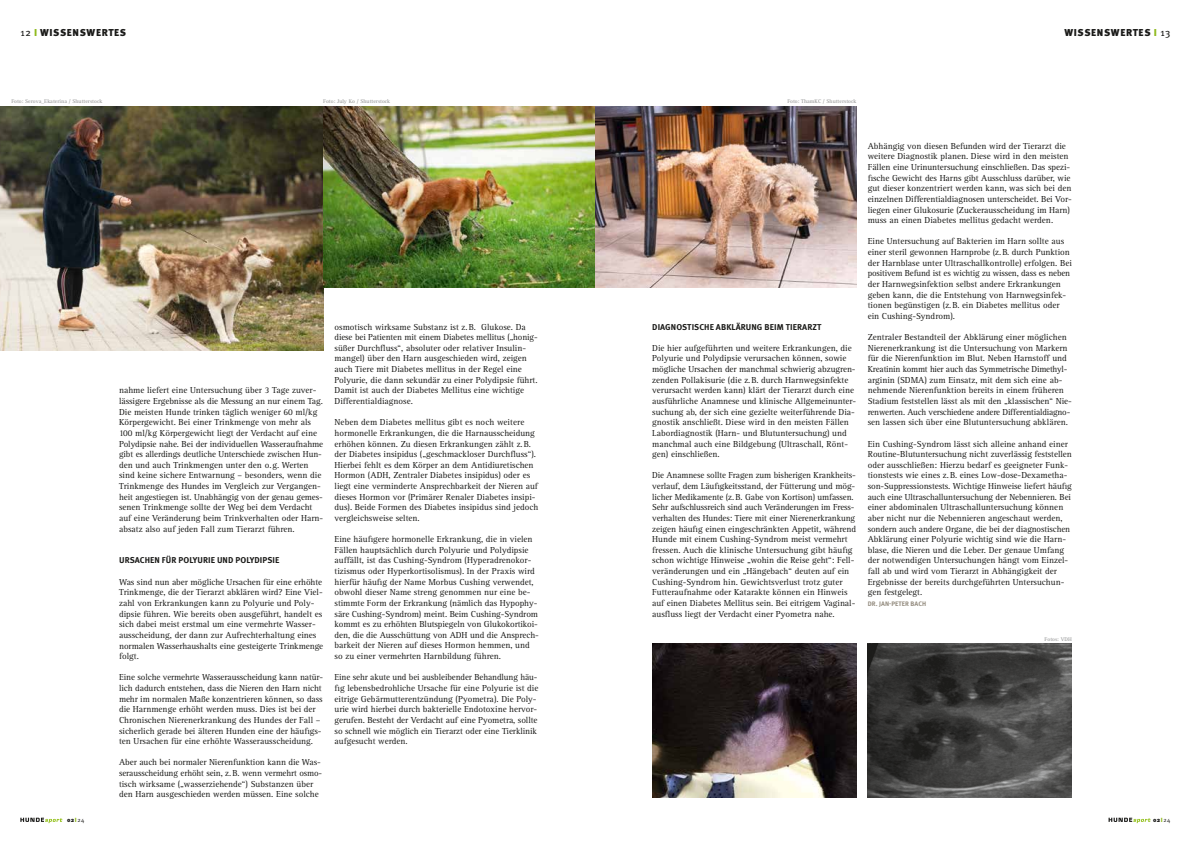
<style>
.page{position:relative;width:1191px;height:842px;background:#fff}
.page>*{position:absolute;margin:0;border:0;box-sizing:border-box;transform-origin:0 0}
.t1{font:900 10px "Meta Pro";letter-spacing:.06em;color:#1a1a18}
.t2{font:9px/10.6px "Rotis Serif Pro";color:#1a1a18}
.t3{font:700 8.5px "Meta Pro";letter-spacing:.01em;color:#1a1a18}
.t4{font:700 6.5px "Meta Pro";letter-spacing:.01em;color:#948c7f}
.t5{font:900 6px "Meta Pro";letter-spacing:.05em;color:#1a1a18}
.t6{font:700 5.5px "Rotis Serif Pro";color:#9c9d9d}
.s1{font-weight:400}
.s2{color:#8fba1c}
.s3{font-family:"Meta Pro Norm";font-weight:400}
</style>
<div class="page">
<svg style="left:20px;top:818px;width:42px;height:5px"></svg>
<svg style="left:1108px;top:818px;width:42px;height:5px"></svg>
<img style="left:652px;top:643px;width:204px;height:154px">
<img style="left:867px;top:644px;width:204px;height:153px">
<img style="left:0;top:106px;width:323px;height:245px">
<img style="left:323px;top:106px;width:533px;height:181px">
<p class="t1" style="left:21px;top:24px;width:107px"><span class="s1">12</span> <span class="s2">I</span> WISSENSWERTES</p>
<p class="t1" style="left:1064px;top:24px;width:107px">WISSENSWERTES <span class="s2">I</span> <span class="s1">13</span></p>
<p class="t6" style="left:11px;top:98px;width:92px">Foto: Serova_Ekaterina / Shutterstock</p>
<p class="t6" style="left:323px;top:98px;width:68px">Foto: July Ko / Shutterstock</p>
<p class="t6" style="left:787px;top:98px;width:70px">Foto: ThamKC / Shutterstock</p>
<p class="t2" style="left:119px;top:385px;width:206px">nahme liefert eine Untersuchung über 3 Tage zuver&shy;lässigere Ergebnisse als die Messung an nur einem Tag.<br>Die meisten Hunde trinken täglich weniger 60 ml/kg Körpergewicht. Bei einer Trinkmenge von mehr als 100 ml/kg Körpergewicht liegt der Verdacht auf eine Polydipsie nahe. Bei der individuellen Wasseraufnahme gibt es allerdings deutliche Unterschiede zwischen Hun&shy;den und auch Trinkmengen unter den o.g. Werten sind keine sichere Entwarnung – besonders, wenn die Trinkmenge des Hundes im Vergleich zur Vergangen&shy;heit angestiegen ist. Unabhängig von der genau gemes&shy;senen Trinkmenge sollte der Weg bei dem Verdacht auf eine Veränderung beim Trinkverhalten oder Harn&shy;absatz also auf jeden Fall zum Tierarzt führen.</p>
<p class="t3" style="left:119px;top:554px;width:162px">URSACHEN FÜR POLYURIE UND POLYDIPSIE</p>
<p class="t2" style="left:119px;top:576px;width:206px">Was sind nun aber mögliche Ursachen für eine erhöhte Trinkmenge, die der Tierarzt abklären wird? Eine Viel&shy;zahl von Erkrankungen kann zu Polyurie und Poly&shy;dipsie führen. Wie bereits oben ausgeführt, handelt es sich dabei meist erstmal um eine vermehrte Wasser&shy;ausscheidung, der dann zur Aufrechterhaltung eines normalen Wasserhaushalts eine gesteigerte Trinkmenge folgt.</p>
<p class="t2" style="left:119px;top:672px;width:206px">Eine solche vermehrte Wasserausscheidung kann natür&shy;lich dadurch entstehen, dass die Nieren den Harn nicht mehr im normalen Maße konzentrieren können, so dass die Harnmenge erhöht werden muss. Dies ist bei der Chronischen Nierenerkrankung des Hundes der Fall – sicherlich gerade bei älteren Hunden eine der häufigs&shy;ten Ursachen für eine erhöhte Wasserausscheidung.</p>
<p class="t2" style="left:119px;top:757px;width:205px">Aber auch bei normaler Nierenfunktion kann die Was&shy;serausscheidung erhöht sein, z.B. wenn vermehrt osmo&shy;tisch wirksame („wasserziehende“) Substanzen über den Harn ausgeschieden werden müssen. Eine solche</p>
<p class="t2" style="left:334px;top:321px;width:204px">osmotisch wirksame Substanz ist z.B. Glukose. Da diese bei Patienten mit einem Diabetes mellitus („honig&shy;süßer Durchfluss“, absoluter oder relativer Insulin&shy;mangel) über den Harn ausgeschieden wird, zeigen auch Tiere mit Diabetes mellitus in der Regel eine Polyurie, die dann sekundär zu einer Polydipsie führt.<br>Damit ist auch der Diabetes Mellitus eine wichtige Differentialdiagnose.</p>
<p class="t2" style="left:334px;top:417px;width:205px">Neben dem Diabetes mellitus gibt es noch weitere hormonelle Erkrankungen, die die Harnausscheidung erhöhen können. Zu diesen Erkrankungen zählt z.B. der Diabetes insipidus („geschmackloser Durchfluss“).<br>Hierbei fehlt es dem Körper an dem Antidiuretischen Hormon (ADH, Zentraler Diabetes insipidus) oder es liegt eine verminderte Ansprechbarkeit der Nieren auf dieses Hormon vor (Primärer Renaler Diabetes insipi&shy;dus). Beide Formen des Diabetes insipidus sind jedoch vergleichsweise selten.</p>
<p class="t2" style="left:334px;top:534px;width:206px">Eine häufigere hormonelle Erkrankung, die in vielen Fällen hauptsächlich durch Polyurie und Polydipsie auffällt, ist das Cushing-Syndrom (Hyperadrenokor&shy;tizismus oder Hyperkortisolismus). In der Praxis wird hierfür häufig der Name Morbus Cushing verwendet, obwohl dieser Name streng genommen nur eine be&shy;stimmte Form der Erkrankung (nämlich das Hypophy&shy;säre Cushing-Syndrom) meint. Beim Cushing-Syndrom kommt es zu erhöhten Blutspiegeln von Glukokortikoi&shy;den, die die Ausschüttung von ADH und die Ansprech&shy;barkeit der Nieren auf dieses Hormon hemmen, und so zu einer vermehrten Harnbildung führen.</p>
<p class="t2" style="left:334px;top:672px;width:205px">Eine sehr akute und bei ausbleibender Behandlung häu&shy;fig lebensbedrohliche Ursache für eine Polyurie ist die eitrige Gebärmutterentzündung (Pyometra). Die Poly&shy;urie wird hierbei durch bakterielle Endotoxine hervor&shy;gerufen. Besteht der Verdacht auf eine Pyometra, sollte so schnell wie möglich ein Tierarzt oder eine Tierklinik aufgesucht werden.</p>
<p class="t3" style="left:652px;top:320px;width:171px">DIAGNOSTISCHE ABKLÄRUNG BEIM TIERARZT</p>
<p class="t2" style="left:652px;top:342px;width:205px">Die hier aufgeführten und weitere Erkrankungen, die Polyurie und Polydipsie verursachen können, sowie mögliche Ursachen der manchmal schwierig abzugren&shy;zenden Pollakisurie (die z.B. durch Harnwegsinfekte verursacht werden kann) klärt der Tierarzt durch eine ausführliche Anamnese und klinische Allgemeinunter&shy;suchung ab, der sich eine gezielte weiterführende Dia&shy;gnostik anschließt. Diese wird in den meisten Fällen Labordiagnostik (Harn- und Blutuntersuchung) und manchmal auch eine Bildgebung (Ultraschall, Rönt&shy;gen) einschließen.</p>
<p class="t2" style="left:652px;top:470px;width:205px">Die Anamnese sollte Fragen zum bisherigen Krankheits&shy;verlauf, dem Läufigkeitsstand, der Fütterung und mög&shy;licher Medikamente (z.B. Gabe von Kortison) umfassen.<br>Sehr aufschlussreich sind auch Veränderungen im Fress&shy;verhalten des Hundes: Tiere mit einer Nierenerkrankung zeigen häufig einen eingeschränkten Appetit, während Hunde mit einem Cushing-Syndrom meist vermehrt fressen. Auch die klinische Untersuchung gibt häufig schon wichtige Hinweise „wohin die Reise geht“: Fell&shy;veränderungen und ein „Hängebach“ deuten auf ein Cushing-Syndrom hin. Gewichtsverlust trotz guter Futteraufnahme oder Katarakte können ein Hinweis auf einen Diabetes Mellitus sein. Bei eitrigem Vaginal&shy;ausfluss liegt der Verdacht einer Pyometra nahe.</p>
<p class="t2" style="left:867px;top:141px;width:206px">Abhängig von diesen Befunden wird der Tierarzt die weitere Diagnostik planen. Diese wird in den meisten Fällen eine Urinuntersuchung einschließen. Das spezi&shy;fische Gewicht des Harns gibt Ausschluss darüber, wie gut dieser konzentriert werden kann, was sich bei den einzelnen Differentialdiagnosen unterscheidet. Bei Vor&shy;liegen einer Glukosurie (Zuckerausscheidung im Harn) muss an einen Diabetes mellitus gedacht werden.</p>
<p class="t2" style="left:867px;top:236px;width:206px">Eine Untersuchung auf Bakterien im Harn sollte aus einer steril gewonnen Harnprobe (z.B. durch Punktion der Harnblase unter Ultraschallkontrolle) erfolgen. Bei positivem Befund ist es wichtig zu wissen, dass es neben der Harnwegsinfektion selbst andere Erkrankungen geben kann, die die Entstehung von Harnwegsinfek&shy;tionen begünstigen (z.B. ein Diabetes mellitus oder ein Cushing-Syndrom).</p>
<p class="t2" style="left:867px;top:332px;width:206px">Zentraler Bestandteil der Abklärung einer möglichen Nierenerkrankung ist die Untersuchung von Markern für die Nierenfunktion im Blut. Neben Harnstoff und Kreatinin kommt hier auch das Symmetrische Dimethyl&shy;arginin (SDMA) zum Einsatz, mit dem sich eine ab&shy;nehmende Nierenfunktion bereits in einem früheren Stadium feststellen lässt als mit den „klassischen“ Nie&shy;renwerten. Auch verschiedene andere Differentialdiagno&shy;sen lassen sich über eine Blutuntersuchung abklären.</p>
<p class="t2" style="left:867px;top:438px;width:206px">Ein Cushing-Syndrom lässt sich alleine anhand einer Routine-Blutuntersuchung nicht zuverlässig feststellen oder ausschließen: Hierzu bedarf es geeigneter Funk&shy;tionstests wie eines z.B. eines Low-dose-Dexametha&shy;son-Suppressionstests. Wichtige Hinweise liefert häufig auch eine Ultraschalluntersuchung der Nebennieren. Bei einer abdominalen Ultraschalluntersuchung können aber nicht nur die Nebennieren angeschaut werden, sondern auch andere Organe, die bei der diagnostischen Abklärung einer Polyurie wichtig sind wie die Harn&shy;blase, die Nieren und die Leber. Der genaue Umfang der notwendigen Untersuchungen hängt vom Einzel&shy;fall ab und wird vom Tierarzt in Abhängigkeit der Ergebnisse der bereits durchgeführten Untersuchun&shy;gen festgelegt.</p>
<p class="t4" style="left:867px;top:599px;width:60px">DR. JAN-PETER BACH</p>
<p class="t6" style="left:1044px;top:635px;width:29px">Fotos: VDH</p>
<p class="t5" style="left:67px;top:815px;width:19px">02<span class="s2">I</span><span class="s3">24</span></p>
<p class="t5" style="left:1153px;top:815px;width:19px">02<span class="s2">I</span><span class="s3">24</span></p>
</div>
